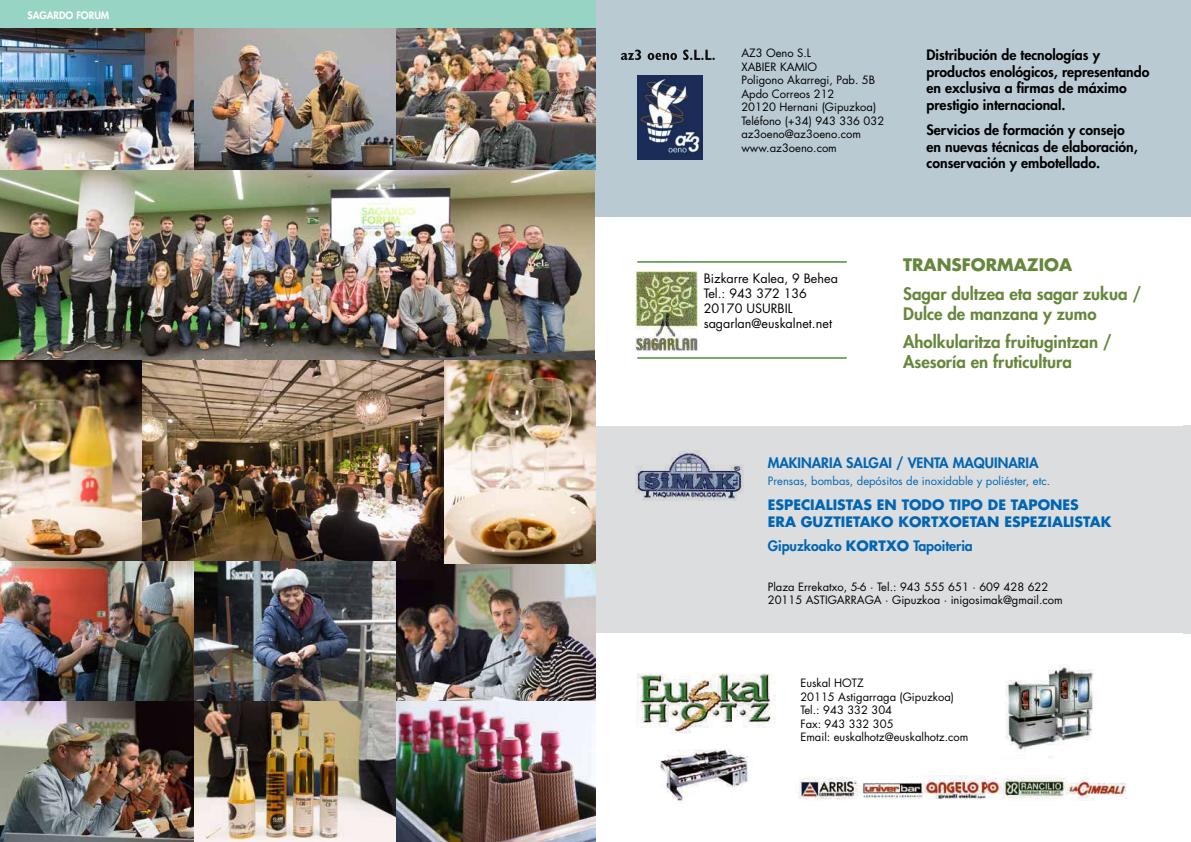
<style>
.page{position:relative;width:1191px;height:842px;background:#fff}
.page>*{position:absolute;margin:0;border:0;box-sizing:border-box;transform-origin:0 0}
.t1{font:800 16.8px/20.2px "Futura Std";color:#65873b}
.t2{font:700 16.8px "Futura Std";color:#65873b}
.t3{font:800 14px/16.8px "Futura Std";color:#000}
.t4{font:700 14px/16.8px "Futura Std";color:#0066b3}
.t5{font:800 14px "Futura Std";color:#0066b3}
.t6{font:12.6px/15.1px "Futura Std";color:#000}
.t7{font:11.2px/13.4px "Futura Std";color:#000}
.t8{font:11.2px "Futura Std";color:#0066b3}
.t9{font:800 10px "Futura Std";color:#fff}
.s1{font-weight:700}
</style>
<div class="page">
<img style="left:0;top:28px;width:595px;height:814px">
<div style="left:595px;top:425px;width:596px;height:209px;background:#dcddde"></div>
<svg style="left:635px;top:450px;width:109px;height:51px"></svg>
<div style="left:595px;top:0;width:596px;height:217px;background:#bacad3"></div>
<svg style="left:620px;top:49px;width:95px;height:111px"></svg>
<svg style="left:635px;top:261px;width:212px;height:98px"></svg>
<hr style="left:637px;top:261px;width:209px;height:2px;background:#3a8227">
<hr style="left:637px;top:357px;width:209px;height:2px;background:#3a8227">
<div style="left:703px;top:273px;width:147px;height:81px;background:#fff"></div>
<img style="left:798px;top:776px;width:329px;height:24px">
<img style="left:636px;top:673px;width:140px;height:130px">
<div style="left:735px;top:791px;width:22px;height:15px;background:#fff"></div>
<img style="left:1005px;top:664px;width:88px;height:94px">
<div style="left:0;top:0;width:595px;height:28px;background:#98d4c3"></div>
<p class="t9" style="left:27px;top:9px;width:83px">SAGARDO FORUM</p>
<p class="t7" style="left:741px;top:47px;width:144px">AZ3 Oeno S.L<br>XABIER KAMIO<br>Poligono Akarregi, Pab. 5B<br>Apdo Correos 212<br>20120 Hernani (Gipuzkoa)<br>Teléfono (+34) 943 336 032 az3oeno@az3oeno.com www.az3oeno.com</p>
<p class="t3" style="left:926px;top:46px;width:224px">Distribución de tecnologías y productos enológicos, representando en exclusiva a firmas de máximo prestigio internacional.</p>
<p class="t3" style="left:926px;top:121px;width:213px">Servicios de formación y consejo en nuevas técnicas de elaboración, conservación y embotellado.</p>
<p class="t6" style="left:703px;top:271px;width:136px">Bizkarre Kalea, 9 Behea<br>Tel.: 943 372 136<br>20170 USURBIL sagarlan@euskalnet.net</p>
<h1 class="t2" style="left:903px;top:254px;width:171px">TRANSFORMAZIOA</h1>
<h1 class="t1" style="left:903px;top:283px;width:240px">Sagar dultzea eta sagar zukua /<br>Dulce de manzana y zumo</h1>
<h1 class="t1" style="left:903px;top:331px;width:210px">Aholkularitza fruitugintzan /<br>Asesoría en fruticultura</h1>
<p class="t5" style="left:768px;top:454px;width:272px">MAKINARIA SALGAI / VENTA MAQUINARIA</p>
<p class="t8" style="left:768px;top:474px;width:284px">Prensas, bombas, depósitos de inoxidable y poliéster, etc.</p>
<p class="t4" style="left:768px;top:496px;width:345px">ESPECIALISTAS EN TODO TIPO DE TAPONES<br>ERA GUZTIETAKO KORTXOETAN ESPEZIALISTAK</p>
<p class="t5" style="left:768px;top:537px;width:206px">Gipuzkoako <span class="s1">KORTXO</span> Tapoiteria</p>
<p class="t7" style="left:768px;top:580px;width:296px">Plaza Errekatxo, 5-6 · Tel.: 943 555 651 · 609 428 622<br>20115 ASTIGARRAGA · Gipuzkoa · inigosimak@gmail.com</p>
<p class="t7" style="left:800px;top:676px;width:170px">Euskal HOTZ<br>20115 Astigarraga (Gipuzkoa)<br>Tel.: 943 332 304<br>Fax: 943 332 305<br>Email: euskalhotz@euskalhotz.com</p>
</div>
